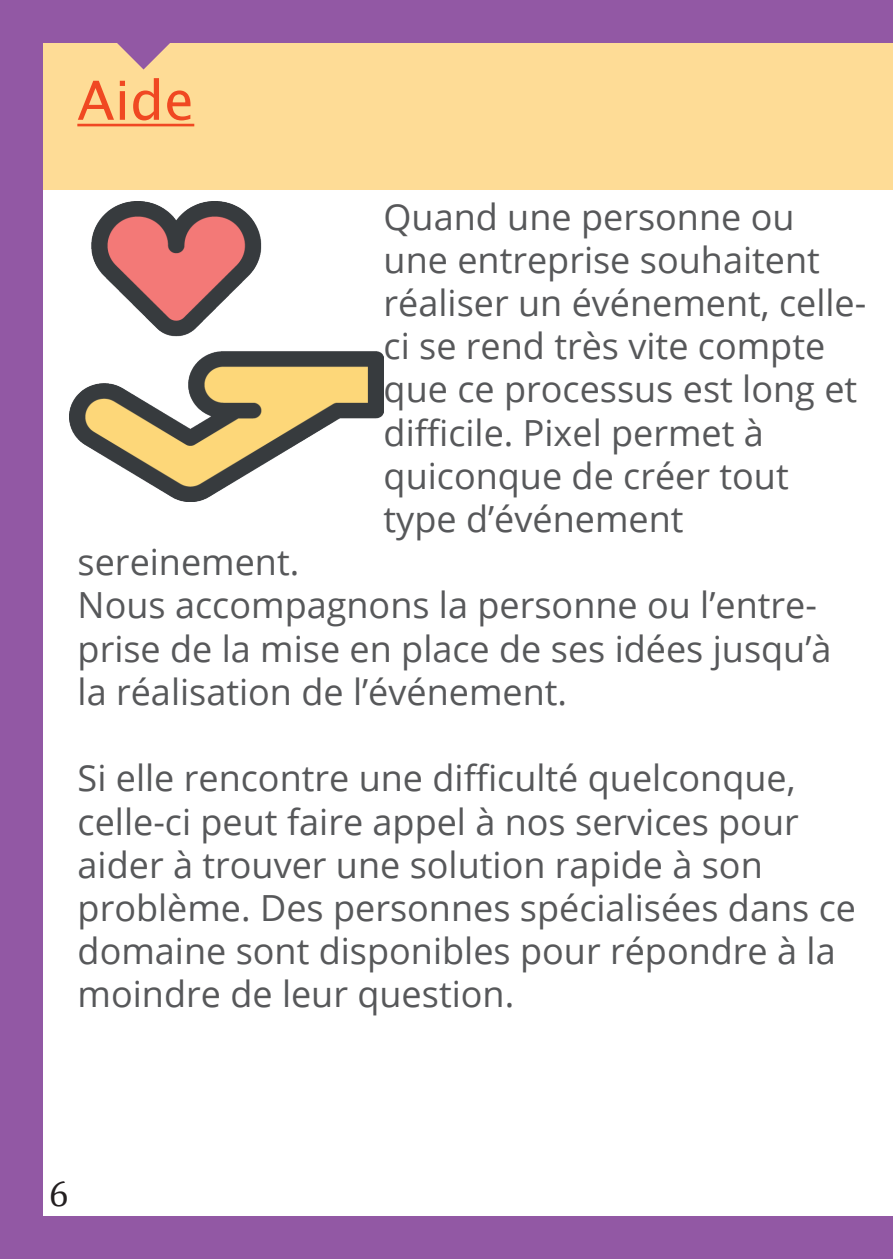
<style>
.page{position:relative;width:893px;height:1259px;background:#fff}
.page>*{position:absolute;margin:0;border:0;box-sizing:border-box;transform-origin:0 0}
.t1{font:54px "Lucida Sans";color:#f04822}
.t2{font:36px/43.2px "Open Sans";color:#57585a}
.t3{font:36px "Cambria";color:#231f20}
</style>
<div class="page">
<div style="left:30px;top:29px;width:863px;height:161px;background:#fedc96"></div>
<div style="left:0;top:0;width:43px;height:1259px;background:#9258a4"></div>
<div style="left:43px;top:0;width:850px;height:43px;background:#9258a4"></div>
<div style="left:43px;top:1216px;width:850px;height:43px;background:#9258a4"></div>
<hr style="left:77px;top:124px;width:117px;height:2px;background:#f04822">
<svg style="left:117px;top:43px;width:53px;height:26px"></svg>
<img style="left:69px;top:202px;width:315px;height:299px">
<h1 class="t1" style="left:77px;top:70px;width:118px">Aide</h1>
<p class="t2" style="left:384px;top:194px;width:484px">Quand une personne ou une entreprise souhaitent réaliser un événement, celle&shy;ci se rend très vite compte que ce processus est long et difficile. Pixel permet à quiconque de créer tout type d’événement</p>
<p class="t2" style="left:78px;top:539px;width:755px">sereinement.<br>Nous accompagnons la personne ou l’entre&shy;prise de la mise en place de ses idées jusqu’à la réalisation de l’événement.</p>
<p class="t2" style="left:78px;top:755px;width:780px">Si elle rencontre une difficulté quelconque, celle-ci peut faire appel à nos services pour aider à trouver une solution rapide à son problème. Des personnes spécialisées dans ce domaine sont disponibles pour répondre à la moindre de leur question.</p>
<p class="t3" style="left:49px;top:1172px;width:21px">6</p>
</div>
